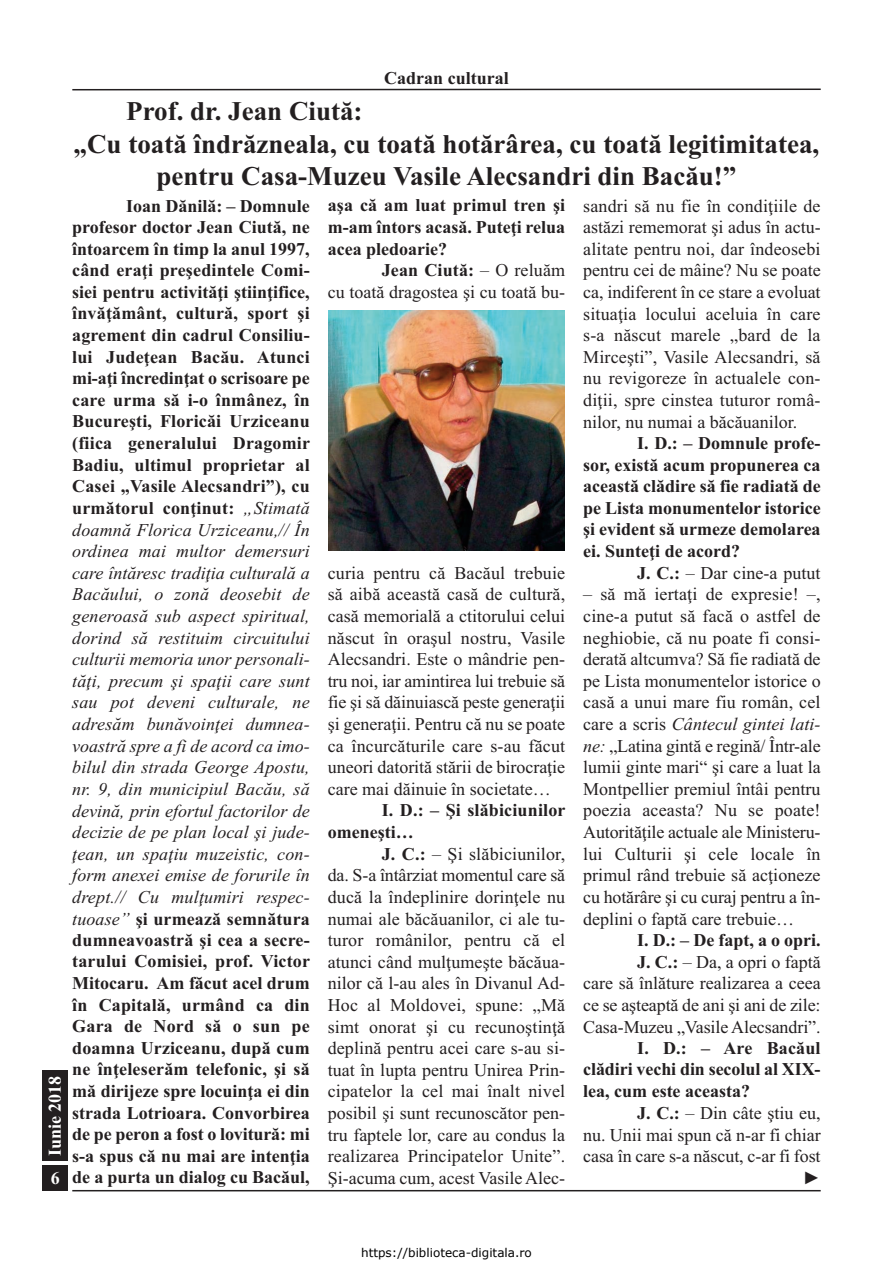
<style>
.page{position:relative;width:893px;height:1263px;background:#fff}
.page>*{position:absolute;margin:0;border:0;box-sizing:border-box;transform-origin:0 0}
.t1{font:700 27px "Times New Roman";color:#231f20}
.t2{font:18px/21.6px "Times New Roman";color:#231f20;text-align:justify}
.t3{font:700 18px/21.6px "Times New Roman";color:#231f20;text-align:justify}
.t4{font:700 18px "Times New Roman";color:#fff}
.t5{font:12px "Verdana";color:#000}
.s1{font-weight:400;font-style:italic}
.s2{font-weight:700}
.s3{font-style:italic}
</style>
<div class="page">
<div style="left:43px;top:1165px;width:25px;height:26px;background:#231f20"></div>
<hr style="left:72px;top:1190px;width:749px;height:1px;background:#231f20">
<hr style="left:72px;top:89px;width:749px;height:1px;background:#231f20">
<div style="left:43px;top:1070px;width:25px;height:91px;background:#231f20"></div>
<img style="left:328px;top:311px;width:237px;height:239px">
<p class="t4" style="left:44px;top:1156px;width:82px;rotate:-90deg">Iunie 2018</p>
<p class="t4" style="left:51px;top:1167px;width:10px">6</p>
<p class="t3" style="left:384px;top:67px;width:126px">Cadran cultural</p>
<h1 class="t1" style="left:126px;top:95px;width:238px">Prof. dr. Jean Ciută:</h1>
<h1 class="t1" style="left:74px;top:128px;width:747px">„Cu toată îndrăzneala, cu toată hotărârea, cu toată legitimitatea,</h1>
<h1 class="t1" style="left:157px;top:160px;width:581px">pentru Casa-Muzeu Vasile Alecsandri din Bacău!”</h1>
<p class="t3" style="left:72px;top:195px;width:239px;text-indent:54px">Ioan Dănilă: – Domnule profesor doctor Jean Ciută, ne întoarcem în timp la anul 1997, când eraţi preşedintele Comi&shy;siei pentru activităţi ştiinţifice, învăţământ, cultură, sport şi agrement din cadrul Consiliu&shy;lui Judeţean Bacău. Atunci mi-aţi încredinţat o scrisoare pe care urma să i-o înmânez, în Bucureşti, Floricăi Urziceanu (fiica generalului Dragomir Badiu, ultimul proprietar al Casei „Vasile Alecsandri”), cu următorul conţinut: <span class="s1">„Stimată doamnă Florica Urziceanu,// În ordinea mai multor demersuri care întăresc tradiţia culturală a Bacăului, o zonă deosebit de generoasă sub aspect spiritual, dorind să restituim circuitului culturii memoria unor personali&shy;tăţi, precum şi spaţii care sunt sau pot deveni culturale, ne adresăm bunăvoinţei dumnea&shy;voastră spre a fi de acord ca imo&shy;bilul din strada George Apostu, nr. 9, din municipiul Bacău, să devină, prin efortul factorilor de decizie de pe plan local şi jude&shy;ţean, un spaţiu muzeistic, con&shy;form anexei emise de forurile în drept.// Cu mulţumiri respec&shy;tuoase”</span> şi urmează semnătura dumneavoastră şi cea a secre&shy;tarului Comisiei, prof. Victor Mitocaru. Am făcut acel drum în Capitală, urmând ca din Gara de Nord să o sun pe doamna Urziceanu, după cum ne înţeleserăm telefonic, şi să mă dirijeze spre locuinţa ei din strada Lotrioara. Convorbirea de pe peron a fost o lovitură: mi s-a spus că nu mai are intenţia de a purta un dialog cu Bacăul,</p>
<p class="t3" style="left:328px;top:194px;width:239px">aşa că am luat primul tren şi m-am întors acasă. Puteţi relua acea pledoarie?</p>
<p class="t2" style="left:328px;top:259px;width:239px;text-align:right"><span class="s2">Jean Ciută:</span> – O reluăm<br>cu toată dragostea şi cu toată bu-</p>
<p class="t2" style="left:328px;top:562px;width:239px">curia pentru că Bacăul trebuie să aibă această casă de cultură, casă memorială a ctitorului celui născut în oraşul nostru, Vasile Alecsandri. Este o mândrie pen&shy;tru noi, iar amintirea lui trebuie să fie şi să dăinuiască peste generaţii şi generaţii. Pentru că nu se poate ca încurcăturile care s-au făcut uneori datorită stării de birocraţie care mai dăinuie în societate…</p>
<p class="t3" style="left:328px;top:799px;width:239px;text-indent:54px">I. D.: – Şi slăbiciunilor omeneşti…</p>
<p class="t2" style="left:328px;top:843px;width:239px;text-indent:54px"><span class="s2">J. C.:</span> – Şi slăbiciunilor, da. S-a întârziat momentul care să ducă la îndeplinire dorinţele nu numai ale băcăuanilor, ci ale tu&shy;turor românilor, pentru că el atunci când mulţumeşte băcăua&shy;nilor că l-au ales în Divanul Ad-Hoc al Moldovei, spune: „Mă simt onorat şi cu recunoştinţă deplină pentru acei care s-au si&shy;tuat în lupta pentru Unirea Prin&shy;cipatelor la cel mai înalt nivel posibil şi sunt recunoscător pen&shy;tru faptele lor, care au condus la realizarea Principatelor Unite”.<br>Şi-acuma cum, acest Vasile Alec-</p>
<p class="t2" style="left:583px;top:195px;width:239px">sandri să nu fie în condiţiile de astăzi rememorat şi adus în actu&shy;alitate pentru noi, dar îndeosebi pentru cei de mâine? Nu se poate ca, indiferent în ce stare a evoluat situaţia locului aceluia în care s-a născut marele „bard de la Mirceşti”, Vasile Alecsandri, să nu revigoreze în actualele con&shy;diţii, spre cinstea tuturor româ&shy;nilor, nu numai a băcăuanilor.</p>
<p class="t3" style="left:583px;top:432px;width:239px;text-indent:54px">I. D.: – Domnule profe&shy;sor, există acum propunerea ca această clădire să fie radiată de pe Lista monumentelor istorice şi evident să urmeze demolarea ei. Sunteţi de acord?</p>
<p class="t2" style="left:637px;top:562px;width:185px"><span class="s2">J. C.:</span> – Dar cine-a putut</p>
<p class="t2" style="left:583px;top:583px;width:239px">– să mă iertaţi de expresie! –, cine-a putut să facă o astfel de neghiobie, că nu poate fi consi&shy;derată altcumva? Să fie radiată de pe Lista monumentelor istorice o casă a unui mare fiu român, cel care a scris <span class="s3">Cântecul gintei lati&shy;ne:</span> „Latina gintă e regină/ Într-ale lumii ginte mari“ şi care a luat la Montpellier premiul întâi pentru poezia aceasta? Nu se poate!<br>Autorităţile actuale ale Ministeru&shy;lui Culturii şi cele locale în primul rând trebuie să acţioneze cu hotărâre şi cu curaj pentru a în&shy;deplini o faptă care trebuie…</p>
<p class="t2" style="left:583px;top:929px;width:239px;text-align:right"><span class="s2">I. D.: – De fapt, a o opri.<br>J. C.:</span> – Da, a opri o faptă<br>care să înlăture realizarea a ceea ce se aşteaptă de ani şi ani de zile:<br>Casa-Muzeu „Vasile Alecsandri”.</p>
<p class="t3" style="left:583px;top:1037px;width:239px;text-indent:54px">I. D.: – Are Bacăul clădiri vechi din secolul al XIX&shy;lea, cum este aceasta?</p>
<p class="t2" style="left:583px;top:1102px;width:239px;text-align:right"><span class="s2">J. C.:</span> – Din câte ştiu eu,<br>nu. Unii mai spun că n-ar fi chiar casa în care s-a născut, c-ar fi fost ►</p>
<p class="t5" style="left:361px;top:1244px;width:172px">https://biblioteca-digitala.ro</p>
</div>
